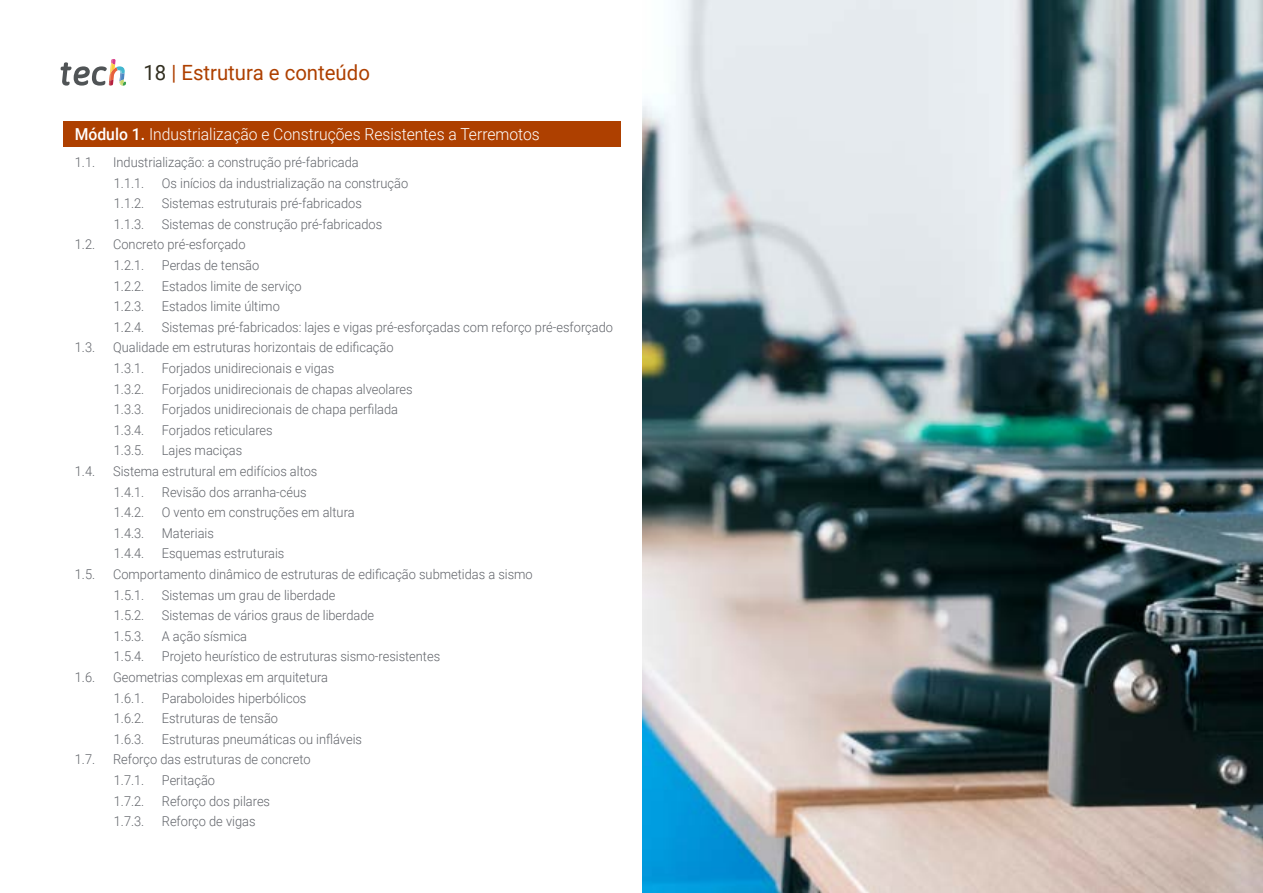
<style>
.page{position:relative;width:1263px;height:893px;background:#fff}
.page>*{position:absolute;margin:0;border:0;box-sizing:border-box;transform-origin:0 0}
.t1{font:21px "Roboto";color:#ae4000}
.t2{font:300 16.5px "Roboto";color:#fff;scale:.95 1}
.t3{font:300 13.5px/20.5px "Roboto";color:#61646a;scale:.95 1}
.s1{color:#312e20}
.s2{font-weight:500}
</style>
<div class="page">
<img style="left:642px;top:0;width:621px;height:893px">
<div style="left:64px;top:121px;width:557px;height:25px;background:#ae4000"></div>
<svg style="left:61px;top:59px;width:65px;height:27px"></svg>
<h1 class="t1" style="left:144px;top:57px;width:228px"><span class="s1">18</span> | Estrutura e conteúdo</h1>
<p class="t2" style="left:75px;top:123px;width:491px"><span class="s2">Módulo 1.</span> Industrialização e Construções Resistentes a Terremotos</p>
<p class="t3" style="left:75px;top:151px;width:23px">1.1.</p>
<p class="t3" style="left:113px;top:151px;width:260px">Industrialização: a construção pré-fabricada<br>1.1.1.</p>
<p class="t3" style="left:162px;top:172px;width:261px">Os inícios da industrialização na construção</p>
<p class="t3" style="left:114px;top:193px;width:34px">1.1.2.</p>
<p class="t3" style="left:162px;top:193px;width:212px">Sistemas estruturais pré-fabricados</p>
<p class="t3" style="left:114px;top:213px;width:34px">1.1.3.</p>
<p class="t3" style="left:162px;top:213px;width:233px">Sistemas de construção pré-fabricados</p>
<p class="t3" style="left:75px;top:234px;width:23px">1.2.</p>
<p class="t3" style="left:113px;top:234px;width:141px">Concreto pré-esforçado<br>1.2.1.</p>
<p class="t3" style="left:162px;top:254px;width:104px">Perdas de tensão</p>
<p class="t3" style="left:114px;top:275px;width:34px">1.2.2.</p>
<p class="t3" style="left:162px;top:275px;width:149px">Estados limite de serviço</p>
<p class="t3" style="left:114px;top:296px;width:34px">1.2.3.</p>
<p class="t3" style="left:162px;top:296px;width:126px">Estados limite último</p>
<p class="t3" style="left:114px;top:316px;width:34px">1.2.4.</p>
<p class="t3" style="left:162px;top:316px;width:476px">Sistemas pré-fabricados: lajes e vigas pré-esforçadas com reforço pré-esforçado</p>
<p class="t3" style="left:75px;top:337px;width:23px">1.3.</p>
<p class="t3" style="left:113px;top:337px;width:297px">Qualidade em estruturas horizontais de edificação<br>1.3.1.</p>
<p class="t3" style="left:162px;top:357px;width:183px">Forjados unidirecionais e vigas</p>
<p class="t3" style="left:114px;top:378px;width:34px">1.3.2.</p>
<p class="t3" style="left:162px;top:378px;width:266px">Forjados unidirecionais de chapas alveolares</p>
<p class="t3" style="left:114px;top:399px;width:34px">1.3.3.</p>
<p class="t3" style="left:162px;top:399px;width:250px">Forjados unidirecionais de chapa perfilada</p>
<p class="t3" style="left:114px;top:419px;width:34px">1.3.4.</p>
<p class="t3" style="left:162px;top:419px;width:118px">Forjados reticulares</p>
<p class="t3" style="left:114px;top:440px;width:34px">1.3.5.</p>
<p class="t3" style="left:162px;top:440px;width:86px">Lajes maciças</p>
<p class="t3" style="left:75px;top:460px;width:23px">1.4.</p>
<p class="t3" style="left:113px;top:460px;width:217px">Sistema estrutural em edifícios altos<br>1.4.1.</p>
<p class="t3" style="left:162px;top:481px;width:154px">Revisão dos arranha-céus</p>
<p class="t3" style="left:114px;top:502px;width:34px">1.4.2.</p>
<p class="t3" style="left:162px;top:502px;width:204px">O vento em construções em altura</p>
<p class="t3" style="left:114px;top:522px;width:34px">1.4.3.</p>
<p class="t3" style="left:162px;top:522px;width:56px">Materiais</p>
<p class="t3" style="left:114px;top:543px;width:34px">1.4.4.</p>
<p class="t3" style="left:162px;top:543px;width:130px">Esquemas estruturais</p>
<p class="t3" style="left:75px;top:563px;width:23px">1.5.</p>
<p class="t3" style="left:113px;top:563px;width:443px">Comportamento dinâmico de estruturas de edificação submetidas a sismo<br>1.5.1.</p>
<p class="t3" style="left:162px;top:584px;width:184px">Sistemas um grau de liberdade</p>
<p class="t3" style="left:114px;top:605px;width:34px">1.5.2.</p>
<p class="t3" style="left:162px;top:605px;width:225px">Sistemas de vários graus de liberdade</p>
<p class="t3" style="left:114px;top:625px;width:34px">1.5.3.</p>
<p class="t3" style="left:162px;top:625px;width:91px">A ação sísmica</p>
<p class="t3" style="left:114px;top:646px;width:34px">1.5.4.</p>
<p class="t3" style="left:162px;top:646px;width:294px">Projeto heurístico de estruturas sismo-resistentes</p>
<p class="t3" style="left:75px;top:666px;width:23px">1.6.</p>
<p class="t3" style="left:113px;top:666px;width:228px">Geometrias complexas em arquitetura<br>1.6.1.</p>
<p class="t3" style="left:162px;top:687px;width:154px">Paraboloides hiperbólicos</p>
<p class="t3" style="left:114px;top:708px;width:34px">1.6.2.</p>
<p class="t3" style="left:162px;top:708px;width:124px">Estruturas de tensão</p>
<p class="t3" style="left:114px;top:728px;width:34px">1.6.3.</p>
<p class="t3" style="left:162px;top:728px;width:212px">Estruturas pneumáticas ou infláveis</p>
<p class="t3" style="left:75px;top:749px;width:23px">1.7.</p>
<p class="t3" style="left:113px;top:749px;width:209px">Reforço das estruturas de concreto<br>1.7.1.</p>
<p class="t3" style="left:162px;top:769px;width:58px">Peritação</p>
<p class="t3" style="left:114px;top:790px;width:34px">1.7.2.</p>
<p class="t3" style="left:162px;top:790px;width:115px">Reforço dos pilares</p>
<p class="t3" style="left:114px;top:811px;width:34px">1.7.3.</p>
<p class="t3" style="left:162px;top:811px;width:100px">Reforço de vigas</p>
</div>
